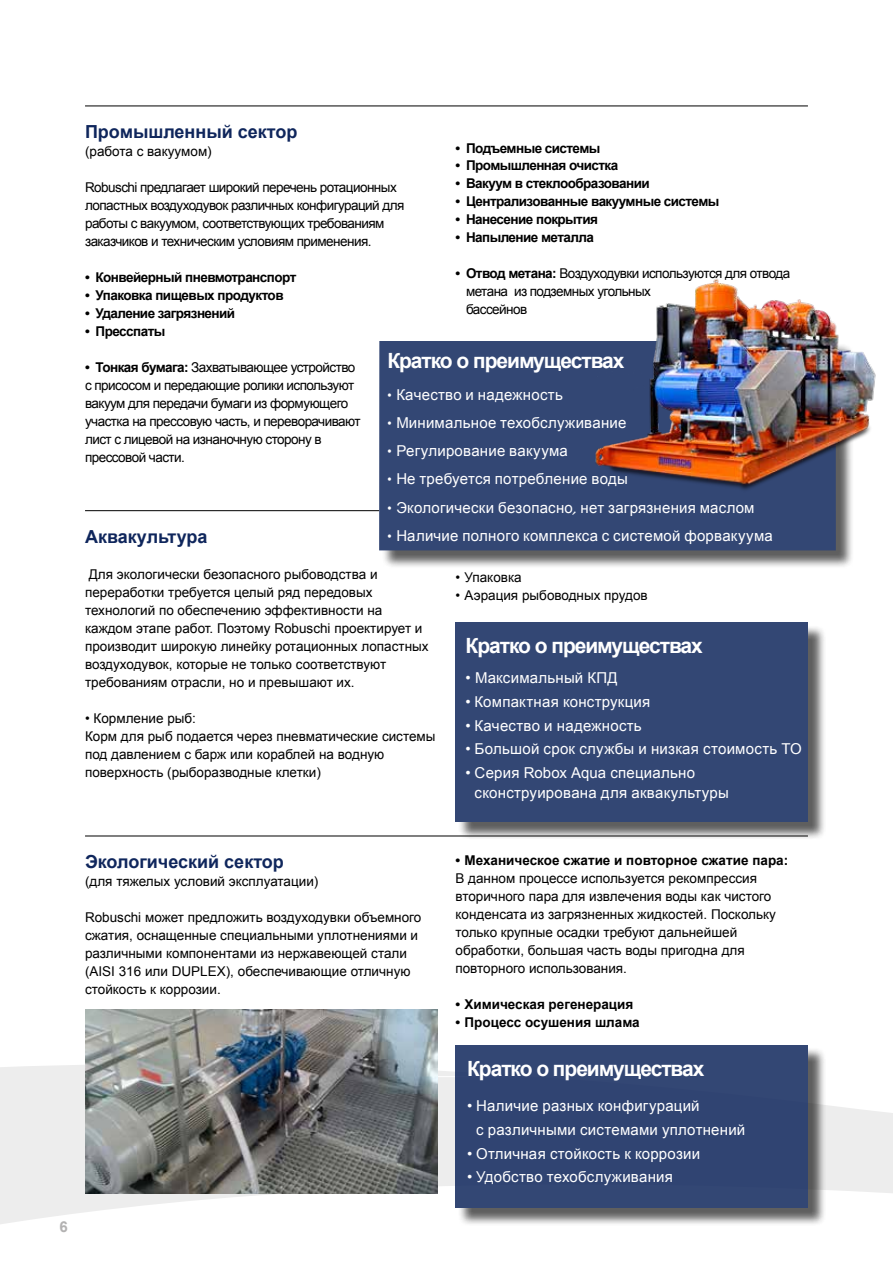
<style>
.page{position:relative;width:893px;height:1263px;background:#fff}
.page>*{position:absolute;margin:0;border:0;box-sizing:border-box;transform-origin:0 0}
.t1{font:700 21px "Arial";letter-spacing:-.05em;color:#fff}
.t2{font:700 18px "Arial";color:#0f265c}
.t3{font:15px/19.5px "Arial";letter-spacing:.015em;color:#fff}
.t4{font:700 15px "Arial";color:#b3b2b2}
.t5{font:13.5px/18px "Arial";color:#000}
.t6{font:13.5px/18px "Arial";letter-spacing:-.04em;color:#000}
.t7{font:700 13.5px "Arial";letter-spacing:-.04em;color:#000}
.t8{font:700 13.5px "Arial";color:#000}
.s1{font-weight:700}
.s2{font-family:"Bradley Hand ITCTT";font-weight:700}
</style>
<div class="page">
<svg style="left:0;top:1059px;width:893px;height:165px;fill:#ededed"></svg>
<hr style="left:85px;top:510px;width:294px;height:1px;background:#000">
<hr style="left:419px;top:1076px;width:331px;height:1px;background:#fff">
<hr style="left:85px;top:106px;width:723px;height:1px;background:#000">
<hr style="left:85px;top:836px;width:723px;height:1px;background:#000">
<div style="left:458px;top:624px;width:369px;height:216px;background:#000;opacity:.75"></div>
<div style="left:455px;top:622px;width:353px;height:199px;background:#334774"></div>
<img style="left:85px;top:1009px;width:352px;height:185px">
<div style="left:458px;top:1047px;width:369px;height:179px;background:#000;opacity:.75"></div>
<div style="left:455px;top:1045px;width:353px;height:162px;background:#304472"></div>
<div style="left:381px;top:343px;width:473px;height:226px;background:#000;opacity:.75"></div>
<div style="left:379px;top:341px;width:457px;height:209px;background:#334774"></div>
<img style="left:595px;top:278px;width:281px;height:232px">
<h2 class="t2" style="left:85px;top:120px;width:214px">Промышленный сектор</h2>
<p class="t5" style="left:85px;top:142px;width:128px">(работа с вакуумом)</p>
<p class="t6" style="left:85px;top:178px;width:321px">Robuschi предлагает широкий перечень ротационных лопастных воздуходувок различных конфигураций для работы с вакуумом, соответствующих требованиям заказчиков и техническим условиям применения.</p>
<p class="t7" style="left:85px;top:268px;width:213px">• Конвейерный пневмотранспорт</p>
<p class="t7" style="left:85px;top:286px;width:200px">• Упаковка пищевых продуктов</p>
<p class="t7" style="left:85px;top:304px;width:152px">• Удаление загрязнений</p>
<p class="t7" style="left:85px;top:322px;width:82px">• Пресспаты</p>
<p class="t6" style="left:85px;top:358px;width:277px"><span class="s1">• Тонкая бумага:</span> Захватывающее устройство с присосом и передающие ролики используют вакуум для передачи бумаги из формующего участка на прессовую часть, и переворачивают лист с лицевой на изнаночную сторону в прессовой части.</p>
<p class="t7" style="left:455px;top:139px;width:146px">• Подъемные системы</p>
<p class="t7" style="left:455px;top:157px;width:164px">• Промышленная очистка</p>
<p class="t7" style="left:455px;top:175px;width:196px">• Вакуум в стеклообразовании</p>
<p class="t7" style="left:455px;top:193px;width:265px">• Централизованные вакуумные системы</p>
<p class="t7" style="left:455px;top:211px;width:144px">• Нанесение покрытия</p>
<p class="t7" style="left:455px;top:229px;width:140px">• Напыление металла</p>
<p class="t6" style="left:466px;top:265px;width:326px;text-indent:-11px"><span class="s1">• Отвод метана:</span> Воздуходувки используются для отвода метана из подземных угольных<br>бассейнов</p>
<h1 class="t1" style="left:387px;top:347px;width:239px">Кратко о преимуществах</h1>
<p class="t3" style="left:387px;top:385px;width:177px"><span class="s2">•</span> Качество и надежность</p>
<p class="t3" style="left:387px;top:413px;width:241px"><span class="s2">•</span> Минимальное техобслуживание</p>
<p class="t3" style="left:387px;top:441px;width:182px"><span class="s2">•</span> Регулирование вакуума</p>
<p class="t3" style="left:387px;top:469px;width:242px"><span class="s2">•</span> Не требуется потребление воды</p>
<p class="t3" style="left:387px;top:498px;width:369px"><span class="s2">•</span> Экологически безопасно<span class="s2">,</span> нет загрязнения маслом</p>
<p class="t3" style="left:387px;top:526px;width:387px"><span class="s2">•</span> Наличие полного комплекса с системой форвакуума</p>
<h2 class="t2" style="left:85px;top:525px;width:124px">Аквакультура</h2>
<p class="t5" style="left:85px;top:566px;width:345px">Для экологически безопасного рыбоводства и переработки требуется целый ряд передовых технологий по обеспечению эффективности на каждом этапе работ. Поэтому Robuschi проектирует и производит широкую линейку ротационных лопастных воздуходувок, которые не только соответствуют требованиям отрасли, но и превышают их.</p>
<p class="t5" style="left:85px;top:710px;width:352px">• Кормление рыб:<br>Корм для рыб подается через пневматические системы под давлением с барж или кораблей на водную поверхность (рыборазводные клетки)</p>
<p class="t5" style="left:455px;top:569px;width:68px">• Упаковка</p>
<p class="t5" style="left:455px;top:587px;width:194px">• Аэрация рыбоводных прудов</p>
<h1 class="t1" style="left:466px;top:632px;width:239px">Кратко о преимуществах</h1>
<p class="t3" style="left:466px;top:668px;width:154px">• Максимальный КПД</p>
<p class="t3" style="left:466px;top:692px;width:186px">• Компактная конструкция</p>
<p class="t3" style="left:466px;top:716px;width:178px">• Качество и надежность</p>
<p class="t3" style="left:466px;top:739px;width:338px">• Большой срок службы и низкая стоимость ТО</p>
<p class="t3" style="left:475px;top:763px;width:256px;text-indent:-9px">• Серия Robox Aqua специально сконструирована для аквакультуры</p>
<h2 class="t2" style="left:85px;top:850px;width:200px">Экологический сектор</h2>
<p class="t5" style="left:85px;top:872px;width:235px">(для тяжелых условий эксплуатации)</p>
<p class="t5" style="left:85px;top:908px;width:338px">Robuschi может предложить воздуходувки объемного сжатия, оснащенные специальными уплотнениями и различными компонентами из нержавеющей стали (AISI 316 или DUPLEX), обеспечивающие отличную стойкость к коррозии.</p>
<p class="t4" style="left:60px;top:1217px;width:10px">6</p>
<p class="t8" style="left:455px;top:851px;width:334px">• Механическое сжатие и повторное сжатие пара:</p>
<p class="t5" style="left:455px;top:869px;width:322px">В данном процессе используется рекомпрессия вторичного пара для извлечения воды как чистого конденсата из загрязненных жидкостей. Поскольку только крупные осадки требуют дальнейшей обработки, большая часть воды пригодна для повторного использования.</p>
<p class="t8" style="left:455px;top:995px;width:179px">• Химическая регенерация</p>
<p class="t8" style="left:455px;top:1013px;width:186px">• Процесс осушения шлама</p>
<h1 class="t1" style="left:467px;top:1054px;width:239px">Кратко о преимуществах</h1>
<p class="t3" style="left:476px;top:1094px;width:271px;line-height:23.7px;text-indent:-9px">• Наличие разных конфигураций<br>с различными системами уплотнений</p>
<p class="t3" style="left:467px;top:1144px;width:234px">• Отличная стойкость к коррозии</p>
<p class="t3" style="left:467px;top:1167px;width:207px">• Удобство техобслуживания</p>
</div>
